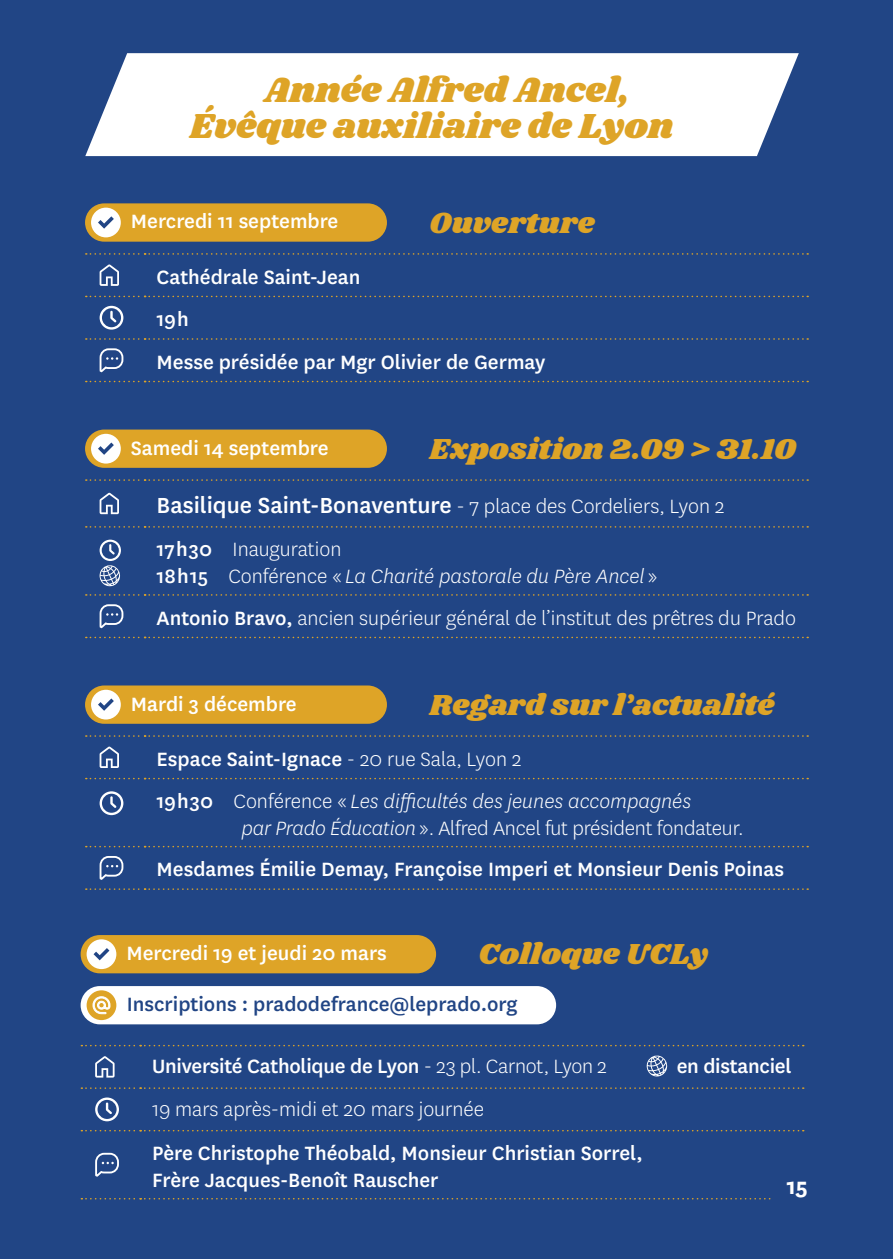
<style>
.page{position:relative;width:893px;height:1259px;background:#214585}
.page>*{position:absolute;margin:0;border:0;box-sizing:border-box;transform-origin:0 0}
.t1{font:36px/36px "Shrikhand";letter-spacing:.005em;color:#dea427}
.t2{font:30px "Shrikhand";letter-spacing:.005em;color:#dea427}
.t3{font:500 25.5px "National";color:#fff}
.t4{font:700 25.5px "National";color:#fff}
.t5{font:500 22.5px/42.6px "National";color:#fff}
.t6{font:italic 300 22.5px/27px "National";color:#fff}
.t7{font:300 22.5px "National";color:#fff}
.t8{font:500 22.5px "National";color:#214585}
.s1{font-weight:300;font-size:22.5px}
.s2{font-weight:500;font-style:normal}
.s3{font-style:normal}
.s4{font-weight:500}
.s5{font-weight:300;font-style:italic}
.s6{font-weight:300}
</style>
<div class="page">
<div style="left:85px;top:203px;width:302px;height:39px;background:#dea427;border-radius:19px"></div>
<div style="left:91px;top:208px;width:30px;height:29px;background:#fff;border-radius:50%"></div>
<svg style="left:98px;top:216px;width:16px;height:13px"></svg>
<svg style="left:86px;top:253px;width:722px;height:2px"></svg>
<svg style="left:86px;top:296px;width:722px;height:1px"></svg>
<svg style="left:86px;top:338px;width:722px;height:2px"></svg>
<svg style="left:86px;top:381px;width:722px;height:1px"></svg>
<svg style="left:100px;top:264px;width:19px;height:22px"></svg>
<svg style="left:100px;top:306px;width:23px;height:24px"></svg>
<svg style="left:99px;top:348px;width:25px;height:24px"></svg>
<div style="left:85px;top:429px;width:302px;height:39px;background:#dea427;border-radius:19px"></div>
<div style="left:91px;top:434px;width:30px;height:29px;background:#fff;border-radius:50%"></div>
<svg style="left:98px;top:442px;width:16px;height:13px"></svg>
<svg style="left:86px;top:479px;width:722px;height:2px"></svg>
<svg style="left:86px;top:526px;width:722px;height:1px"></svg>
<svg style="left:86px;top:594px;width:722px;height:1px"></svg>
<svg style="left:86px;top:637px;width:722px;height:1px"></svg>
<svg style="left:100px;top:493px;width:19px;height:21px"></svg>
<svg style="left:100px;top:539px;width:21px;height:47px"></svg>
<svg style="left:99px;top:604px;width:25px;height:24px"></svg>
<div style="left:85px;top:685px;width:302px;height:39px;background:#dea427;border-radius:19px"></div>
<div style="left:91px;top:690px;width:30px;height:29px;background:#fff;border-radius:50%"></div>
<svg style="left:98px;top:698px;width:16px;height:13px"></svg>
<svg style="left:86px;top:735px;width:722px;height:2px"></svg>
<svg style="left:86px;top:778px;width:722px;height:1px"></svg>
<svg style="left:86px;top:846px;width:722px;height:1px"></svg>
<svg style="left:86px;top:888px;width:722px;height:2px"></svg>
<svg style="left:100px;top:746px;width:19px;height:22px"></svg>
<svg style="left:100px;top:791px;width:23px;height:24px"></svg>
<svg style="left:99px;top:856px;width:25px;height:23px"></svg>
<div style="left:85px;top:53px;width:714px;height:103px;background:#fff"></div>
<div style="left:81px;top:935px;width:355px;height:38px;background:#dea427;border-radius:19px"></div>
<div style="left:87px;top:939px;width:29px;height:30px;background:#fff;border-radius:50%"></div>
<svg style="left:94px;top:948px;width:15px;height:12px"></svg>
<div style="left:81px;top:986px;width:475px;height:38px;background:#fff;border-radius:19px"></div>
<div style="left:87px;top:990px;width:29px;height:30px;background:#dea427;border-radius:50%"></div>
<svg style="left:93px;top:996px;width:17px;height:18px"></svg>
<svg style="left:81px;top:1045px;width:723px;height:1px"></svg>
<svg style="left:81px;top:1087px;width:723px;height:2px"></svg>
<svg style="left:81px;top:1130px;width:723px;height:1px"></svg>
<svg style="left:81px;top:1198px;width:690px;height:1px"></svg>
<svg style="left:95px;top:1056px;width:20px;height:21px"></svg>
<svg style="left:647px;top:1055px;width:21px;height:21px"></svg>
<svg style="left:95px;top:1097px;width:24px;height:24px"></svg>
<svg style="left:95px;top:1152px;width:24px;height:24px"></svg>
<h1 class="t1" style="left:190px;top:73px;width:485px;text-indent:74px">Année Alfred Ancel,<br>Évêque auxiliaire de Lyon</h1>
<p class="t5" style="left:131px;top:199px;width:209px">Mercredi 11 septembre</p>
<h2 class="t2" style="left:429px;top:202px;width:167px">Ouverture</h2>
<p class="t5" style="left:157px;top:254px;width:390px">Cathédrale Saint-Jean<br>19 h<br>Messe présidée par Mgr Olivier de Germay</p>
<p class="t5" style="left:131px;top:425px;width:199px">Samedi 14 septembre</p>
<h2 class="t2" style="left:429px;top:428px;width:368px">Exposition 2.09 &gt; 31.10</h2>
<p class="t3" style="left:157px;top:488px;width:569px">Basilique Saint-Bonaventure <span class="s1">- 7 place des Cordeliers, Lyon 2</span></p>
<p class="t6" style="left:157px;top:535px;width:503px"><span class="s2">17 h 30</span> <span class="s3">Inauguration<br></span><span class="s2">18 h 15</span> <span class="s3">Conférence «</span> La Charité pastorale du Père Ancel <span class="s3">»</span></p>
<p class="t7" style="left:157px;top:604px;width:641px"><span class="s4">Antonio Bravo,</span> ancien supérieur général de l’institut des prêtres du Prado</p>
<p class="t5" style="left:131px;top:681px;width:167px">Mardi 3 décembre</p>
<h2 class="t2" style="left:429px;top:684px;width:346px">Regard sur l’actualité</h2>
<p class="t6" style="left:157px;top:737px;width:536px;line-height:42.3px"><span class="s2">Espace Saint-Ignace</span> <span class="s3">- 20 rue Sala, Lyon 2<br></span><span class="s2">19 h 30</span> <span class="s3">Conférence «</span> Les difficultés des jeunes accompagnés</p>
<p class="t5" style="left:157px;top:806px;width:629px;line-height:41.1px;text-indent:85px"><span class="s5">par Prado Éducation</span> <span class="s6">». Alfred Ancel fut président fondateur.<br></span>Mesdames Émilie Demay, Françoise Imperi et Monsieur Denis Poinas</p>
<p class="t5" style="left:126px;top:930px;width:262px">Mercredi 19 et jeudi 20 mars</p>
<h2 class="t2" style="left:479px;top:933px;width:231px">Colloque UCLy</h2>
<p class="t8" style="left:127px;top:989px;width:392px">Inscriptions : pradodefrance@leprado.org</p>
<p class="t5" style="left:152px;top:1044px;width:456px">Université Catholique de Lyon <span class="s6">- 23 pl. Carnot, Lyon 2</span></p>
<p class="t5" style="left:677px;top:1044px;width:116px">en distanciel</p>
<p class="t7" style="left:152px;top:1094px;width:334px">19 mars après-midi et 20 mars journée</p>
<p class="t5" style="left:152px;top:1138px;width:492px;line-height:27px">Père Christophe Théobald, Monsieur Christian Sorrel,<br>Frère Jacques-Benoît Rauscher</p>
<p class="t4" style="left:787px;top:1168px;width:23px">15</p>
</div>
